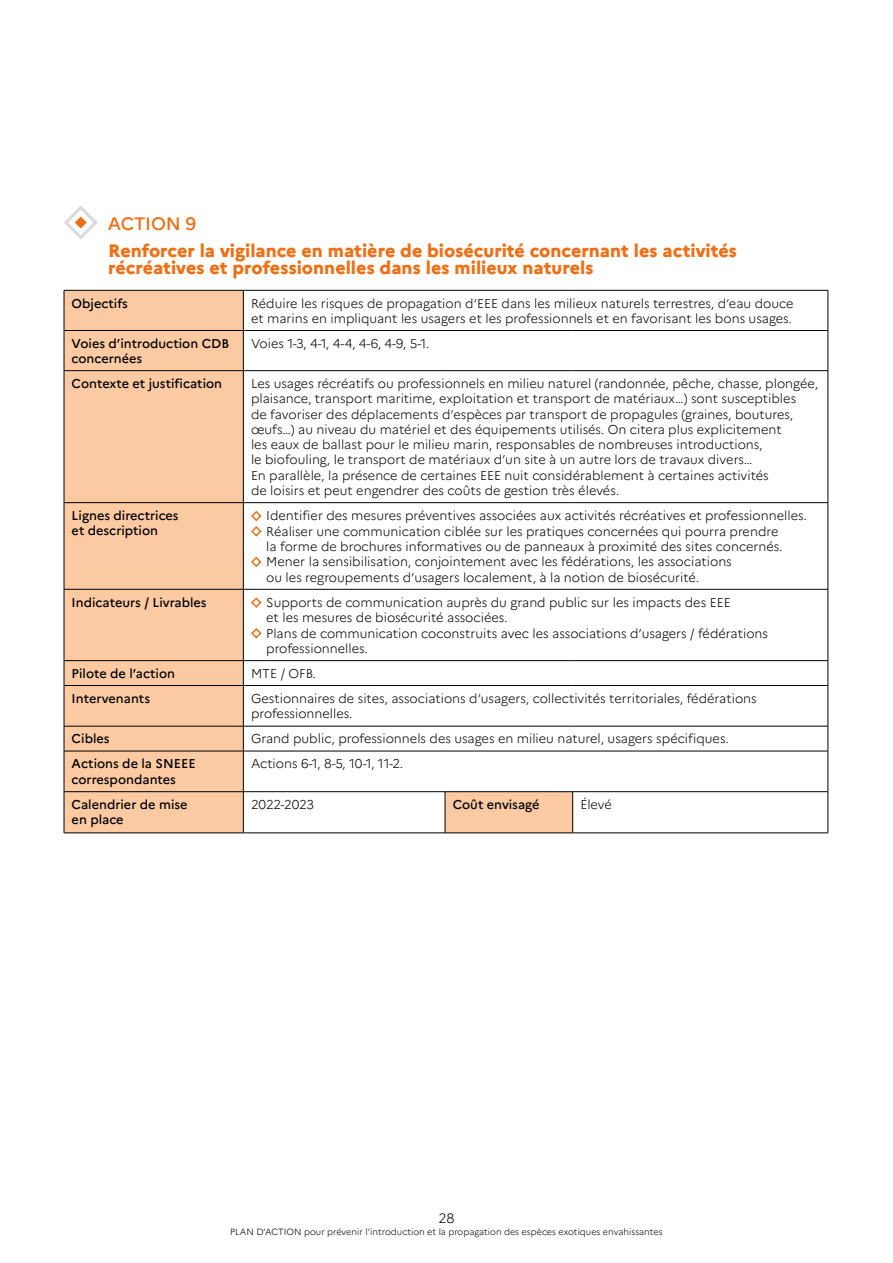
<style>
.page{position:relative;width:893px;height:1263px;background:#fff}
.page>*{position:absolute;margin:0;border:0;box-sizing:border-box;transform-origin:0 0}
.t1{font:800 18px/16.5px "Marianne";color:#ed7016}
.t2{font:500 18px "Marianne";letter-spacing:-.01em;color:#ed7016}
.t3{font:300 13.5px "Marianne";color:#000}
.t4{font:300 12.75px/15.3px "Marianne";color:#010202}
.t5{font:500 12.75px/15.3px "Marianne";color:#010202}
.t6{font:300 12.75px/15.3px "Marianne";color:#000}
.t7{font:300 9px "Marianne";color:#000}
</style>
<div class="page">
<svg style="left:65px;top:291px;width:508px;height:542px"></svg>
<hr style="left:64px;top:290px;width:179px;height:1px;background:#000">
<hr style="left:64px;top:291px;width:1px;height:39px;background:#000">
<hr style="left:243px;top:290px;width:202px;height:1px;background:#000">
<hr style="left:243px;top:291px;width:1px;height:39px;background:#000">
<hr style="left:445px;top:290px;width:128px;height:1px;background:#000">
<hr style="left:573px;top:290px;width:255px;height:1px;background:#000">
<hr style="left:828px;top:291px;width:1px;height:39px;background:#000">
<hr style="left:64px;top:330px;width:179px;height:1px;background:#000">
<hr style="left:64px;top:331px;width:1px;height:39px;background:#000">
<hr style="left:243px;top:330px;width:202px;height:1px;background:#000">
<hr style="left:243px;top:331px;width:1px;height:39px;background:#000">
<hr style="left:445px;top:330px;width:128px;height:1px;background:#000">
<hr style="left:573px;top:330px;width:255px;height:1px;background:#000">
<hr style="left:828px;top:331px;width:1px;height:39px;background:#000">
<hr style="left:64px;top:370px;width:179px;height:1px;background:#000">
<hr style="left:64px;top:371px;width:1px;height:131px;background:#000">
<hr style="left:243px;top:370px;width:202px;height:1px;background:#000">
<hr style="left:243px;top:371px;width:1px;height:131px;background:#000">
<hr style="left:445px;top:370px;width:128px;height:1px;background:#000">
<hr style="left:573px;top:370px;width:255px;height:1px;background:#000">
<hr style="left:828px;top:371px;width:1px;height:131px;background:#000">
<hr style="left:64px;top:502px;width:179px;height:1px;background:#000">
<hr style="left:64px;top:503px;width:1px;height:86px;background:#000">
<hr style="left:243px;top:502px;width:202px;height:1px;background:#000">
<hr style="left:243px;top:503px;width:1px;height:86px;background:#000">
<hr style="left:445px;top:502px;width:128px;height:1px;background:#000">
<hr style="left:573px;top:502px;width:255px;height:1px;background:#000">
<hr style="left:828px;top:503px;width:1px;height:86px;background:#000">
<hr style="left:64px;top:589px;width:179px;height:1px;background:#000">
<hr style="left:64px;top:589px;width:1px;height:71px;background:#000">
<hr style="left:243px;top:589px;width:202px;height:1px;background:#000">
<hr style="left:243px;top:589px;width:1px;height:71px;background:#000">
<hr style="left:445px;top:589px;width:128px;height:1px;background:#000">
<hr style="left:573px;top:589px;width:255px;height:1px;background:#000">
<hr style="left:828px;top:589px;width:1px;height:71px;background:#000">
<hr style="left:64px;top:660px;width:179px;height:1px;background:#000">
<svg style="left:64px;top:661px;width:1px;height:24px"></svg>
<hr style="left:243px;top:660px;width:202px;height:1px;background:#000">
<svg style="left:243px;top:661px;width:1px;height:24px"></svg>
<hr style="left:445px;top:660px;width:128px;height:1px;background:#000">
<hr style="left:573px;top:660px;width:255px;height:1px;background:#000">
<svg style="left:828px;top:661px;width:1px;height:24px"></svg>
<hr style="left:64px;top:685px;width:179px;height:1px;background:#000">
<hr style="left:64px;top:686px;width:1px;height:40px;background:#000">
<hr style="left:243px;top:685px;width:202px;height:1px;background:#000">
<hr style="left:243px;top:686px;width:1px;height:40px;background:#000">
<hr style="left:445px;top:685px;width:128px;height:1px;background:#000">
<hr style="left:573px;top:685px;width:255px;height:1px;background:#000">
<hr style="left:828px;top:686px;width:1px;height:40px;background:#000">
<hr style="left:64px;top:726px;width:179px;height:1px;background:#000">
<svg style="left:64px;top:726px;width:1px;height:25px"></svg>
<hr style="left:243px;top:726px;width:202px;height:1px;background:#000">
<svg style="left:243px;top:726px;width:1px;height:25px"></svg>
<hr style="left:445px;top:726px;width:128px;height:1px;background:#000">
<hr style="left:573px;top:726px;width:255px;height:1px;background:#000">
<svg style="left:828px;top:726px;width:1px;height:25px"></svg>
<hr style="left:64px;top:751px;width:179px;height:1px;background:#000">
<hr style="left:64px;top:751px;width:1px;height:40px;background:#000">
<hr style="left:243px;top:751px;width:202px;height:1px;background:#000">
<hr style="left:243px;top:751px;width:1px;height:40px;background:#000">
<hr style="left:445px;top:751px;width:128px;height:1px;background:#000">
<hr style="left:573px;top:751px;width:255px;height:1px;background:#000">
<hr style="left:828px;top:751px;width:1px;height:40px;background:#000">
<hr style="left:64px;top:791px;width:179px;height:1px;background:#000">
<hr style="left:64px;top:792px;width:1px;height:41px;background:#000">
<hr style="left:243px;top:791px;width:202px;height:1px;background:#000">
<hr style="left:243px;top:792px;width:1px;height:41px;background:#000">
<hr style="left:573px;top:791px;width:255px;height:1px;background:#000">
<hr style="left:828px;top:792px;width:1px;height:41px;background:#000">
<hr style="left:64px;top:833px;width:179px;height:1px;background:#000">
<hr style="left:243px;top:833px;width:202px;height:1px;background:#000">
<hr style="left:573px;top:833px;width:255px;height:1px;background:#000">
<hr style="left:445px;top:791px;width:128px;height:1px;background:#000">
<hr style="left:445px;top:792px;width:1px;height:41px;background:#000">
<hr style="left:572px;top:792px;width:1px;height:41px;background:#000">
<hr style="left:445px;top:833px;width:128px;height:1px;background:#000">
<svg style="left:250px;top:510px;width:13px;height:28px"></svg>
<svg style="left:250px;top:555px;width:13px;height:13px"></svg>
<svg style="left:250px;top:596px;width:13px;height:13px"></svg>
<svg style="left:250px;top:627px;width:13px;height:13px"></svg>
<svg style="left:64px;top:206px;width:34px;height:33px"></svg>
<h1 class="t2" style="left:108px;top:212px;width:90px">ACTION 9</h1>
<h1 class="t1" style="left:108px;top:242px;width:630px">Renforcer la vigilance en matière de biosécurité concernant les activités récréatives et professionnelles dans les milieux naturels</h1>
<p class="t5" style="left:72px;top:295px;width:58px">Objectifs</p>
<p class="t4" style="left:251px;top:295px;width:544px">Réduire les risques de propagation d’EEE dans les milieux naturels terrestres, d’eau douce et marins en impliquant les usagers et les professionnels et en favorisant les bons usages.</p>
<p class="t5" style="left:72px;top:335px;width:159px">Voies d’introduction CDB concernées</p>
<p class="t4" style="left:251px;top:335px;width:180px">Voies 1-3, 4-1, 4-4, 4-6, 4-9, 5-1.</p>
<p class="t5" style="left:72px;top:376px;width:152px">Contexte et justification</p>
<p class="t4" style="left:251px;top:376px;width:569px">Les usages récréatifs ou professionnels en milieu naturel (randonnée, pêche, chasse, plongée, plaisance, transport maritime, exploitation et transport de matériaux…) sont susceptibles<br>de favoriser des déplacements d’espèces par transport de propagules (graines, boutures, œufs…) au niveau du matériel et des équipements utilisés. On citera plus explicitement<br>les eaux de ballast pour le milieu marin, responsables de nombreuses introductions,<br>le biofouling, le transport de matériaux d’un site à un autre lors de travaux divers…<br>En parallèle, la présence de certaines EEE nuit considérablement à certaines activités<br>de loisirs et peut engendrer des coûts de gestion très élevés.</p>
<p class="t5" style="left:72px;top:508px;width:108px">Lignes directrices et description</p>
<p class="t4" style="left:266px;top:508px;width:542px">Identifier des mesures préventives associées aux activités récréatives et professionnelles.<br>Réaliser une communication ciblée sur les pratiques concernées qui pourra prendre<br>la forme de brochures informatives ou de panneaux à proximité des sites concernés.<br>Mener la sensibilisation, conjointement avec les fédérations, les associations<br>ou les regroupements d’usagers localement, à la notion de biosécurité.</p>
<p class="t5" style="left:72px;top:594px;width:137px">Indicateurs / Livrables</p>
<p class="t6" style="left:266px;top:595px;width:503px">Supports de communication auprès du grand public sur les impacts des EEE<br>et les mesures de biosécurité associées.<br>Plans de communication coconstruits avec les associations d’usagers / fédérations professionnelles.</p>
<p class="t5" style="left:72px;top:666px;width:105px">Pilote de l’action</p>
<p class="t4" style="left:251px;top:666px;width:66px">MTE / OFB.</p>
<p class="t5" style="left:72px;top:690px;width:80px">Intervenants</p>
<p class="t4" style="left:251px;top:690px;width:507px">Gestionnaires de sites, associations d’usagers, collectivités territoriales, fédérations professionnelles.</p>
<p class="t5" style="left:72px;top:731px;width:39px">Cibles</p>
<p class="t4" style="left:251px;top:731px;width:479px">Grand public, professionnels des usages en milieu naturel, usagers spécifiques.</p>
<p class="t5" style="left:72px;top:756px;width:126px">Actions de la SNEEE correspondantes</p>
<p class="t4" style="left:251px;top:756px;width:154px">Actions 6-1, 8-5, 10-1, 11-2.</p>
<p class="t5" style="left:72px;top:797px;width:117px">Calendrier de mise en place</p>
<p class="t4" style="left:251px;top:797px;width:65px">2022-2023</p>
<p class="t5" style="left:453px;top:797px;width:88px">Coût envisagé</p>
<p class="t4" style="left:580px;top:797px;width:33px">Élevé</p>
<p class="t3" style="left:438px;top:1210px;width:18px">28</p>
<p class="t7" style="left:230px;top:1226px;width:434px">PLAN D’ACTION pour prévenir l’introduction et la propagation des espèces exotiques envahissantes</p>
</div>
